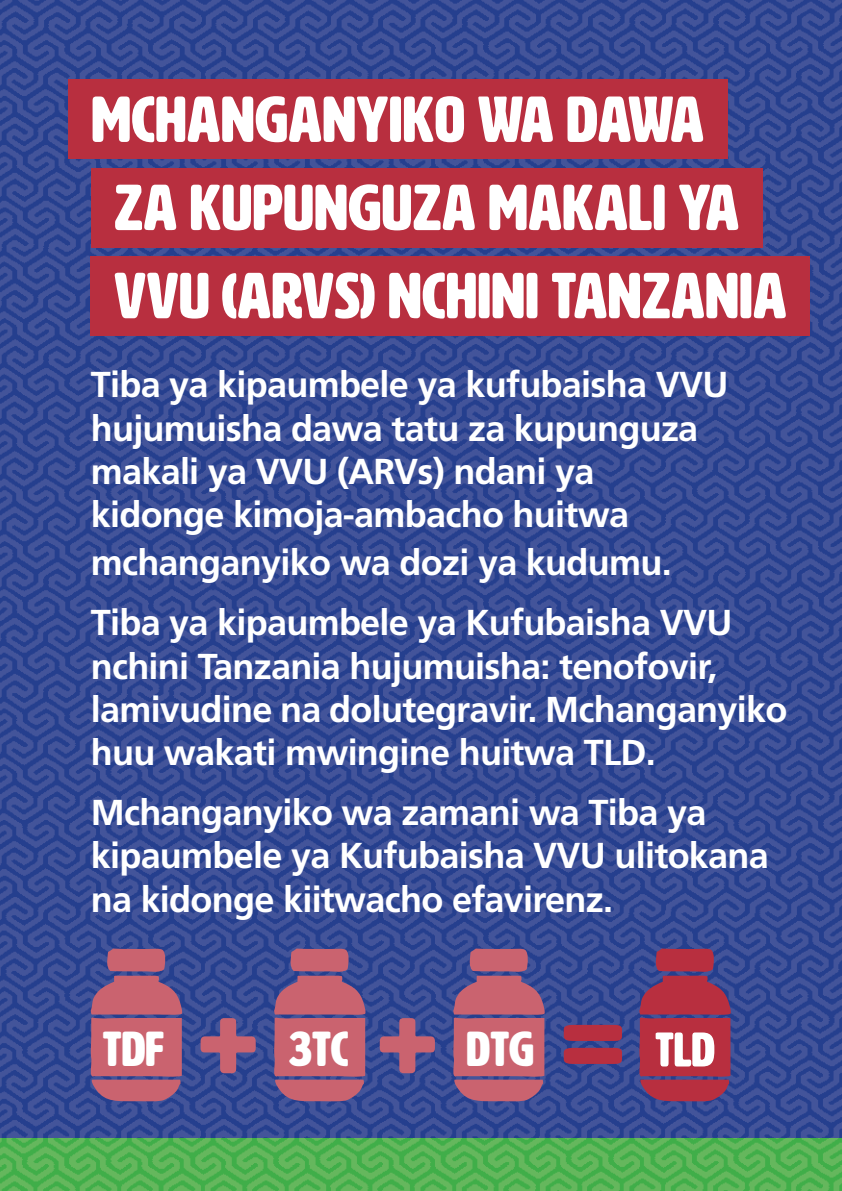
<style>
.page{position:relative;width:842px;height:1191px;background:#fff}
.page>*{position:absolute;margin:0;border:0;box-sizing:border-box;transform-origin:0 0}
.header_1_set_out{font:64px "HWT Artz";letter-spacing:.01em;color:#fff}
.t1{font:48.4px "HWT Artz";color:#fff}
.body{font:700 36px/43.2px "Frutiger LT Std";letter-spacing:-.02em;color:#fff}
</style>
<div class="page">
<img style="left:0;top:0;width:841px;height:1138px">
<img style="left:0;top:1138px;width:841px;height:53px">
<svg style="left:90px;top:948px;width:93px;height:154px;background:#a75d77"></svg>
<svg style="left:273px;top:948px;width:93px;height:154px;background:#a75d77"></svg>
<svg style="left:452px;top:948px;width:93px;height:154px;background:#a75d77"></svg>
<svg style="left:379px;top:1018px;width:56px;height:55px;background:#7d5682"></svg>
<svg style="left:200px;top:1018px;width:56px;height:55px;background:#7d5682"></svg>
<svg style="left:563px;top:1025px;width:58px;height:39px;background:#9c3450"></svg>
<svg style="left:638px;top:948px;width:93px;height:154px;background:#a04762"></svg>
<div style="left:68px;top:79px;width:659px;height:80px;background:#b82f3f"></div>
<div style="left:91px;top:168px;width:671px;height:79px;background:#b82f3f"></div>
<div style="left:91px;top:256px;width:718px;height:80px;background:#b82f3f"></div>
<p class="header_1_set_out" style="left:91px;top:86px;width:613px">MCHANGANYIKO WA DAWA</p>
<p class="header_1_set_out" style="left:114px;top:174px;width:626px">ZA KUPUNGUZA MAKALI YA</p>
<p class="header_1_set_out" style="left:114px;top:262px;width:673px">VVU (ARVS) NCHINI TANZANIA</p>
<p class="body" style="left:91px;top:363px;width:639px">Tiba ya kipaumbele ya kufubaisha VVU hujumuisha dawa tatu za kupunguza makali ya VVU (ARVs) ndani ya kidonge kimoja-ambacho huitwa</p>
<p class="body" style="left:91px;top:541px;width:582px">mchanganyiko wa dozi ya kudumu.</p>
<p class="body" style="left:91px;top:601px;width:698px">Tiba ya kipaumbele ya Kufubaisha VVU nchini Tanzania hujumuisha: tenofovir, lamivudine na dolutegravir. Mchanganyiko huu wakati mwingine huitwa TLD.</p>
<p class="body" style="left:91px;top:791px;width:679px">Mchanganyiko wa zamani wa Tiba ya kipaumbele ya Kufubaisha VVU ulitokana na kidonge kiitwacho efavirenz.</p>
<p class="t1" style="left:103px;top:1024px;width:63px">TDF</p>
<h2 class="t1" style="left:289px;top:1024px;width:61px">3TC</h2>
<h2 class="t1" style="left:466px;top:1024px;width:69px">DTG</h2>
</div>
